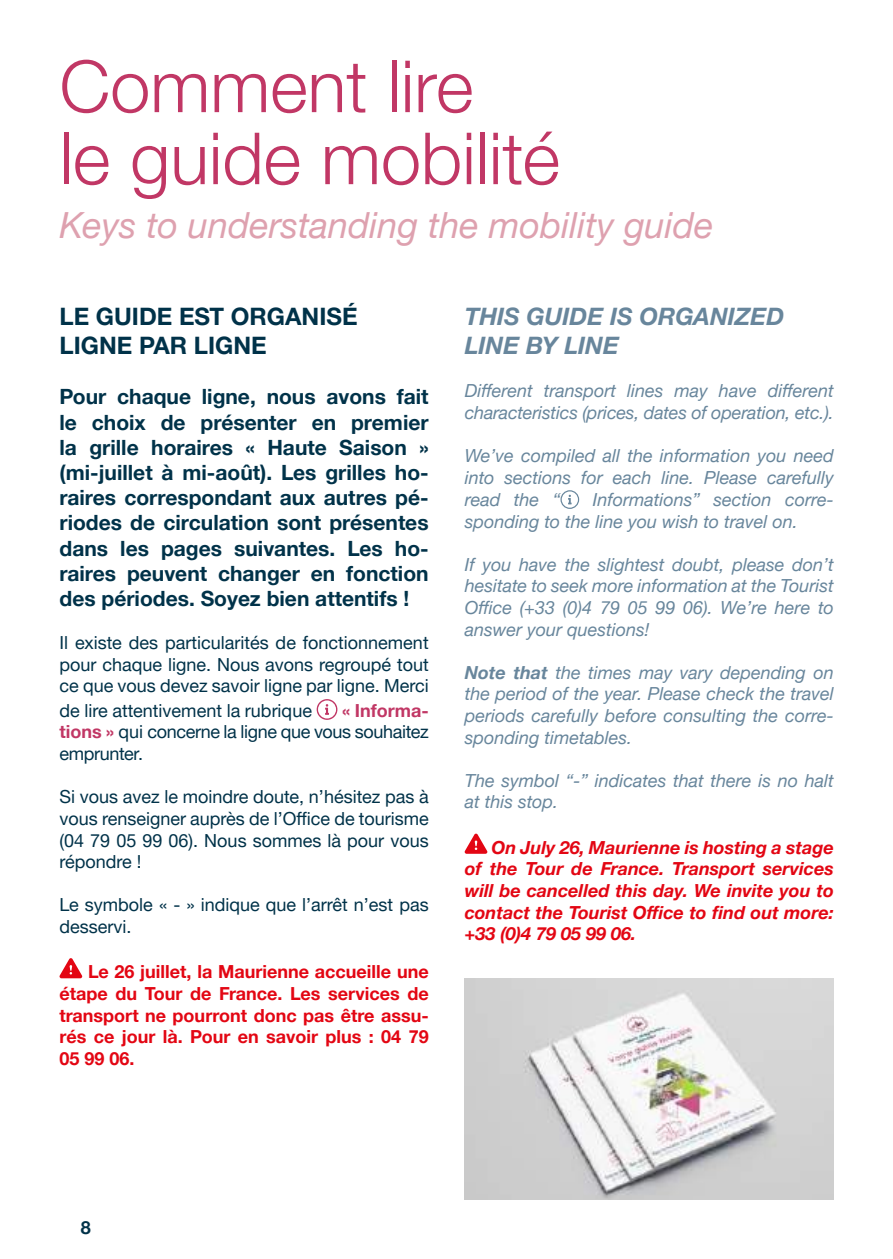
<style>
.page{position:relative;width:893px;height:1259px;background:#fff}
.page>*{position:absolute;margin:0;border:0;box-sizing:border-box;transform-origin:0 0}
.t1{font:300 72px/72px "Helvetica Neue LTW1 G";color:#c13765}
.t2{font:italic 36px "Helvetica Neue LTW1 G";color:#dea1af}
.t3{font:700 24px/28.8px "Helvetica Neue LTW1 G";color:#003249}
.t4{font:italic 700 24px/28.8px "Helvetica Neue LTW1 G";color:#68869c}
.t5{font:700 21px/25.2px "Helvetica Neue LTW1 G";color:#003249;text-align:justify}
.t6{font:italic 18px/21.6px "Helvetica Neue LTW1 G";color:#68869c}
.t7{font:18px/21.6px "Helvetica Neue LTW1 G";color:#003249;text-align:justify}
.t8{font:italic 700 18px/21.6px "Helvetica Neue LTW1 G";color:#e30613;text-align:justify}
.t9{font:700 18px/21.6px "Helvetica Neue LTW1 G";color:#e30613;text-align:justify}
.t10{font:700 18px "Helvetica Neue LTW1 G";color:#003249}
.s1{font-weight:700;color:#c13765}
.s2{font-weight:700}
</style>
<div class="page">
<svg style="left:317px;top:699px;width:20px;height:21px"></svg>
<svg style="left:60px;top:958px;width:22px;height:20px"></svg>
<svg style="left:560px;top:490px;width:19px;height:19px"></svg>
<svg style="left:465px;top:833px;width:22px;height:21px"></svg>
<img style="left:465px;top:979px;width:368px;height:220px">
<h1 class="t1" style="left:60px;top:50px;width:502px">Comment lire<br>le guide mobilité</h1>
<h2 class="t2" style="left:60px;top:203px;width:656px">Keys to understanding the mobility guide</h2>
<h3 class="t3" style="left:60px;top:302px;width:300px">LE GUIDE EST ORGANISÉ<br>LIGNE PAR LIGNE</h3>
<p class="t5" style="left:60px;top:384px;width:371px">Pour chaque ligne, nous avons fait le choix de présenter en premier la grille horaires « Haute Saison » (mi-juillet à mi-août). Les grilles ho&shy;raires correspondant aux autres pé&shy;riodes de circulation sont présentes dans les pages suivantes. Les ho&shy;raires peuvent changer en fonction des périodes. Soyez bien attentifs !</p>
<p class="t7" style="left:60px;top:632px;width:371px">Il existe des particularités de fonctionnement pour chaque ligne. Nous avons regroupé tout ce que vous devez savoir ligne par ligne. Merci</p>
<p class="t7" style="left:60px;top:699px;width:254px">de lire attentivement la rubrique</p>
<p class="t7" style="left:60px;top:699px;width:371px;text-indent:283px"><span class="s1">« Informa&shy;tions »</span> qui concerne la ligne que vous souhaitez emprunter.</p>
<p class="t7" style="left:60px;top:786px;width:371px">Si vous avez le moindre doute, n’hésitez pas à vous renseigner auprès de l’Office de tourisme (04 79 05 99 06). Nous sommes là pour vous répondre !</p>
<p class="t7" style="left:60px;top:894px;width:371px">Le symbole « - » indique que l’arrêt n’est pas desservi.</p>
<p class="t9" style="left:60px;top:961px;width:371px;text-indent:28px">Le 26 juillet, la Maurienne accueille une étape du Tour de France. Les services de transport ne pourront donc pas être assu&shy;rés ce jour là. Pour en savoir plus : 04 79<br>05 99 06.</p>
<h3 class="t4" style="left:465px;top:302px;width:321px">THIS GUIDE IS ORGANIZED<br>LINE BY LINE</h3>
<p class="t6" style="left:465px;top:380px;width:371px">Different transport lines may have different characteristics (prices, dates of operation, etc.).</p>
<p class="t6" style="left:465px;top:444px;width:371px;text-align:justify">We’ve compiled all the information you need into sections for each line. Please carefully read the “</p>
<p class="t6" style="left:465px;top:488px;width:371px;text-indent:128px">Informations” section corre&shy;sponding to the line you wish to travel on.</p>
<p class="t6" style="left:465px;top:553px;width:371px;text-align:justify">If you have the slightest doubt, please don’t hesitate to seek more information at the Tourist Office (+33 (0)4 79 05 99 06). We’re here to answer your questions!</p>
<p class="t6" style="left:465px;top:661px;width:371px;text-align:justify"><span class="s2">Note that</span> the times may vary depending on the period of the year. Please check the travel periods carefully before consulting the corre&shy;sponding timetables.</p>
<p class="t6" style="left:465px;top:769px;width:371px">The symbol “-” indicates that there is no halt at this stop.</p>
<p class="t8" style="left:465px;top:836px;width:371px;text-indent:27px">On July 26, Maurienne is hosting a stage of the Tour de France. Transport services will be cancelled this day. We invite you to contact the Tourist Office to find out more: +33 (0)4 79 05 99 06.</p>
<p class="t10" style="left:81px;top:1217px;width:12px">8</p>
</div>
